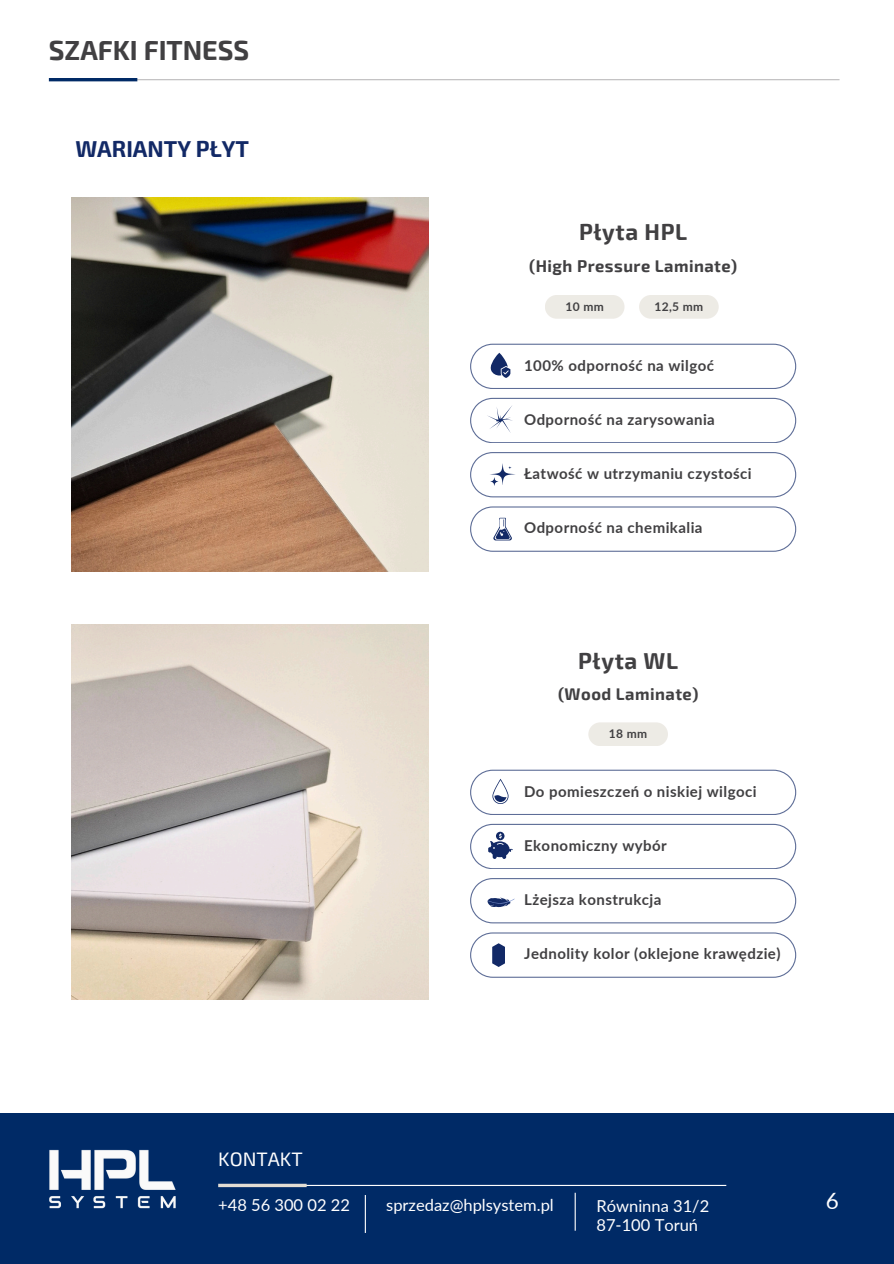
<style>
.page{position:relative;width:894px;height:1264px;background:#fff}
.page>*{position:absolute;margin:0;border:0;box-sizing:border-box;transform-origin:0 0}
.t1{font:700 27px "Exo 2";color:#414042}
.t2{font:700 22.5px "Exo 2";letter-spacing:.03em;color:#414042}
.t3{font:700 22.5px "Exo 2";color:#122966}
.t4{font:22.5px "Lato";color:#fff}
.t5{font:19.5px "Exo 2";color:#fff}
.t6{font:16.5px/19.2px "Lato";color:#fff}
.t7{font:700 16.5px "Exo 2";letter-spacing:.03em;color:#414042}
.t8{font:700 15px "Lato";letter-spacing:.03em;color:#414042}
.t9{font:700 12px "Lato";letter-spacing:.03em;color:#414042}
</style>
<div class="page">
<div style="left:0;top:1113px;width:893px;height:150px;background:#002a66"></div>
<hr style="left:51px;top:79px;width:788px;height:1px;background:#414042">
<hr style="left:49px;top:78px;width:88px;height:3px;background:#002a66">
<hr style="left:220px;top:1184px;width:506px;height:1px;background:#fff">
<svg style="left:218px;top:1183px;width:88px;height:4px"></svg>
<hr style="left:364px;top:1194px;width:2px;height:38px;background:#fff">
<hr style="left:574px;top:1192px;width:1px;height:38px;background:#fff">
<img style="left:49px;top:1149px;width:127px;height:60px">
<img style="left:71px;top:197px;width:357px;height:375px">
<svg style="left:470px;top:344px;width:326px;height:45px"></svg>
<svg style="left:470px;top:398px;width:326px;height:45px"></svg>
<svg style="left:470px;top:452px;width:326px;height:45px"></svg>
<div style="left:544px;top:295px;width:80px;height:24px;background:#edebe5;border-radius:12px"></div>
<div style="left:639px;top:295px;width:79px;height:24px;background:#edebe5;border-radius:12px"></div>
<svg style="left:470px;top:506px;width:326px;height:45px"></svg>
<svg style="left:470px;top:769px;width:326px;height:45px"></svg>
<svg style="left:470px;top:823px;width:326px;height:45px"></svg>
<svg style="left:470px;top:878px;width:326px;height:45px"></svg>
<div style="left:588px;top:722px;width:79px;height:24px;background:#edebe5;border-radius:12px"></div>
<svg style="left:470px;top:932px;width:326px;height:45px"></svg>
<img style="left:71px;top:624px;width:357px;height:375px">
<h4 class="t1" style="left:49px;top:33px;width:202px">SZAFKI FITNESS</h4>
<h4 class="t3" style="left:75px;top:134px;width:175px">WARIANTY PŁYT</h4>
<h4 class="t2" style="left:579px;top:217px;width:110px">Płyta HPL</h4>
<h4 class="t7" style="left:529px;top:255px;width:209px">(High Pressure Laminate)</h4>
<p class="t9" style="left:565px;top:299px;width:40px">10 mm</p>
<p class="t9" style="left:654px;top:299px;width:50px">12,5 mm</p>
<p class="t8" style="left:524px;top:356px;width:191px">100% odporność na wilgoć</p>
<p class="t8" style="left:524px;top:410px;width:192px">Odporność na zarysowania</p>
<h2 class="t8" style="left:524px;top:464px;width:229px">Łatwość w utrzymaniu czystości</h2>
<p class="t8" style="left:524px;top:518px;width:180px">Odporność na chemikalia</p>
<p class="t2" style="left:578px;top:646px;width:101px">Płyta WL</p>
<p class="t7" style="left:558px;top:683px;width:142px">(Wood Laminate)</p>
<p class="t9" style="left:608px;top:726px;width:40px">18 mm</p>
<p class="t8" style="left:524px;top:782px;width:234px">Do pomieszczeń o niskiej wilgoci</p>
<p class="t8" style="left:524px;top:836px;width:144px">Ekonomiczny wybór</p>
<h4 class="t8" style="left:524px;top:890px;width:139px">Lżejsza konstrukcja</h4>
<p class="t8" style="left:524px;top:944px;width:258px">Jednolity kolor (oklejone krawędzie)</p>
<p class="t5" style="left:218px;top:1146px;width:86px">KONTAKT</p>
<h1 class="t6" style="left:218px;top:1195px;width:133px">+48 56 300 02 22</h1>
<p class="t6" style="left:386px;top:1195px;width:169px">sprzedaz@hplsystem.pl</p>
<p class="t6" style="left:596px;top:1195px;width:114px">Równinna 31/2<br>87-100 Toruń</p>
<p class="t4" style="left:825px;top:1186px;width:15px">6</p>
</div>
